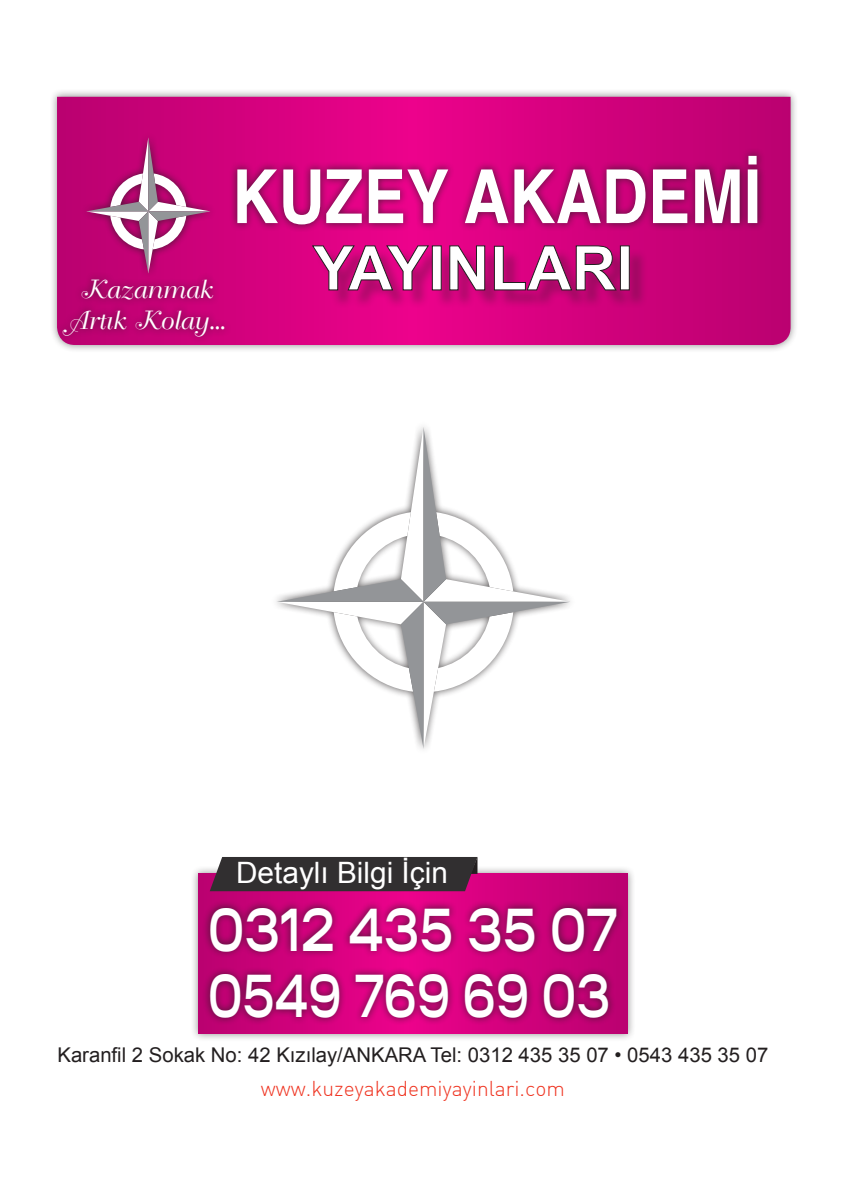
<style>
.page{position:relative;width:847px;height:1187px;background:#fff}
.page>*{position:absolute;margin:0;border:0;box-sizing:border-box;transform-origin:0 0}
.t1{font:700 66px/66.2px "Innervers Gothic 60";color:#fff;scale:.71 1}
.t2{font:29.4px "Arial";color:#fff}
.t3{font:25.5px/30.6px "Hambuline";color:#fff;text-align:center}
.t4{font:300 21px "DINT";color:#ef3522}
.t5{font:20.25px "Arial";color:#231f20}
</style>
<div class="page">
<div style="left:49px;top:88px;width:749px;height:265px;background:#231f20;opacity:.5"></div>
<svg style="left:57px;top:97px;width:733px;height:248px;background:#d1017c"></svg>
<div style="left:80px;top:131px;width:137px;height:149px;background:#c70177"></div>
<svg style="left:86px;top:137px;width:124px;height:134px"></svg>
<svg style="left:276px;top:427px;width:294px;height:321px"></svg>
<div style="left:229px;top:148px;width:536px;height:84px;background:#231f20;opacity:.75"></div>
<svg style="left:237px;top:169px;width:83px;height:55px"></svg>
<svg style="left:326px;top:169px;width:35px;height:54px"></svg>
<svg style="left:368px;top:169px;width:80px;height:54px"></svg>
<svg style="left:464px;top:169px;width:44px;height:54px"></svg>
<svg style="left:514px;top:169px;width:86px;height:54px"></svg>
<svg style="left:606px;top:169px;width:39px;height:54px"></svg>
<svg style="left:652px;top:169px;width:35px;height:54px"></svg>
<svg style="left:694px;top:169px;width:45px;height:54px"></svg>
<svg style="left:747px;top:156px;width:10px;height:67px"></svg>
<div style="left:55px;top:271px;width:176px;height:73px;background:#231f20;opacity:.75"></div>
<div style="left:190px;top:865px;width:445px;height:176px;background:#231f20;opacity:.5"></div>
<svg style="left:198px;top:873px;width:429px;height:160px;background:#cc017a"></svg>
<div style="left:202px;top:899px;width:422px;height:126px;background:#231f20;opacity:.75"></div>
<div style="left:210px;top:857px;width:267px;height:34px;background:#312f30"></div>
<div style="left:315px;top:248px;width:333px;height:61px;background:#231f20;opacity:.3"></div>
<svg style="left:312px;top:245px;width:317px;height:45px"></svg>
<p class="t3" style="left:67px;top:275px;width:158px">Kazanmak<br>Artık Kolay...</p>
<h2 class="t2" style="left:236px;top:853px;width:213px">Detaylı Bilgi İçin</h2>
<h1 class="t1" style="left:208px;top:892px;width:578px">0312 435 35 07<br>0549 769 69 03</h1>
<p class="t5" style="left:57px;top:1041px;width:712px">Karanfil 2 Sokak No: 42 Kızılay/ANKARA Tel: 0312 435 35 07 • 0543 435 35 07</p>
<p class="t4" style="left:261px;top:1075px;width:305px">www.kuzeyakademiyayinlari.com</p>
</div>
